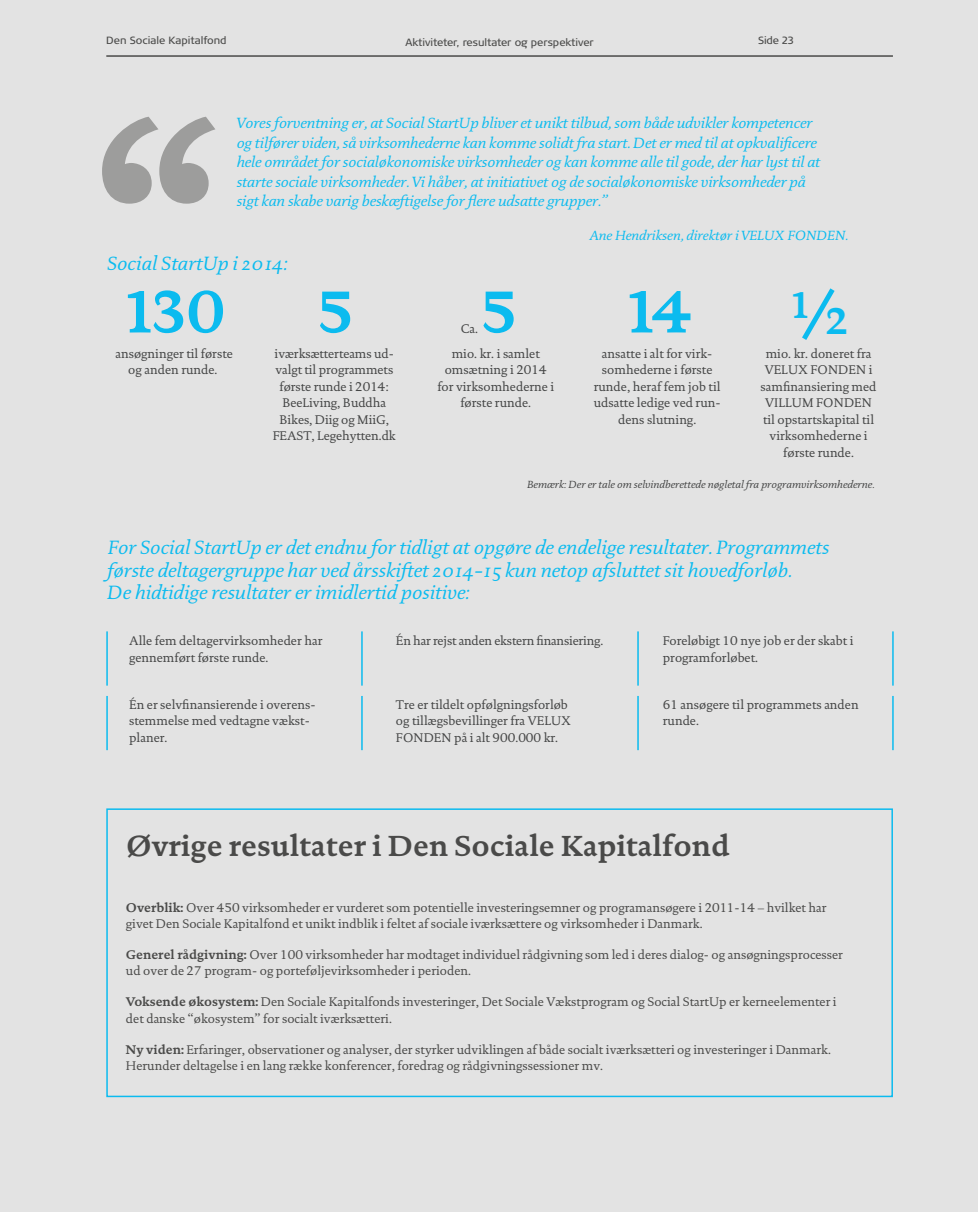
<style>
.page{position:relative;width:978px;height:1212px;background:#e3e3e3}
.page>*{position:absolute;margin:0;border:0;box-sizing:border-box;transform-origin:0 0}
.t1{font:700 60px "DTL Documenta T";color:#0bbbef}
.t2{font:700 37.35px "DTL Documenta T";color:#0bbbef}
.t3{font:29.4px "DTL Documenta SP Bold";color:#4a4a49}
.t4{font:italic 19.5px/22.5px "DTL Documenta SP Regular";color:#0bbbef}
.t5{font:italic 15px/19.5px "DTL Documenta SP Regular";letter-spacing:-.005em;color:#0bbbef}
.t6{font:italic 13.5px "DTL Documenta SP Regular";color:#0bbbef}
.t7{font:12.75px/16.5px "DTL Documenta";color:#444545;text-align:center}
.t8{font:12.75px/16.5px "DTL Documenta";color:#4a4a49}
.t9{font:italic 10.5px "DTL Documenta SP Regular";color:#444545}
.t10{font:10.5px "TRYG";letter-spacing:-.005em;color:#4a4a49}
.t11{font:10.5px "TRYG";color:#000}
.t12{font:10.5px "TRYG Column";letter-spacing:-.02em;color:#4a4a49}
.s1{font-size:54px}
.s2{font-family:"DTL Documenta SP Bold"}
</style>
<div class="page">
<svg style="left:102px;top:117px;width:113px;height:87px"></svg>
<hr style="left:106px;top:631px;width:2px;height:55px;background:#0bbbef">
<hr style="left:361px;top:631px;width:2px;height:55px;background:#0bbbef">
<hr style="left:637px;top:631px;width:2px;height:55px;background:#0bbbef">
<hr style="left:892px;top:631px;width:2px;height:55px;background:#0bbbef">
<hr style="left:106px;top:696px;width:2px;height:54px;background:#0bbbef">
<hr style="left:361px;top:696px;width:2px;height:54px;background:#0bbbef">
<hr style="left:637px;top:696px;width:2px;height:54px;background:#0bbbef">
<hr style="left:892px;top:696px;width:2px;height:54px;background:#0bbbef">
<hr style="left:106px;top:55px;width:787px;height:2px;background:#4a4a49">
<div style="left:106px;top:808px;width:787px;height:289px;border:2px solid #0bbbef"></div>
<p class="t10" style="left:106px;top:34px;width:122px">Den Sociale Kapitalfond</p>
<p class="t12" style="left:758px;top:34px;width:38px">Side 23</p>
<p class="t11" style="left:106px;top:37px;width:122px">Den Sociale Kapitalfond</p>
<p class="t11" style="left:426px;top:37px;width:149px">Aktivitet r og r sultater 2014</p>
<p class="t10" style="left:405px;top:37px;width:190px">Aktiviteter, resultater og perspektiver</p>
<p class="t5" style="left:237px;top:113px;width:585px">Vores forventning er, at Social StartUp bliver et unikt tilbud, som både udvikler kompetencer og tilfører viden, så virksomhederne kan komme solidt fra start. Det er med til at opkvalificere hele området for socialøkonomiske virksomheder og kan komme alle til gode, der har lyst til at starte sociale virksomheder. Vi håber, at initiativet og de socialøkonomiske virksomheder på sigt kan skabe varig beskæftigelse for flere udsatte grupper.”</p>
<p class="t6" style="left:589px;top:227px;width:260px">Ane Hendriksen, direktør i VELUX FONDEN.</p>
<h3 class="t4" style="left:107px;top:252px;width:182px">Social StartUp i 2014:</h3>
<h1 class="t1" style="left:120px;top:276px;width:108px">130</h1>
<p class="t7" style="left:115px;top:345px;width:119px">ansøgninger til første og anden runde.</p>
<h1 class="t1" style="left:314px;top:276px;width:42px">5</h1>
<p class="t7" style="left:273px;top:345px;width:124px">iværksætterteams ud&shy;valgt til programmets første runde i 2014:<br>BeeLiving, Buddha<br>Bikes, Diig og MiiG,<br>FEAST, Legehytten.dk</p>
<h1 class="t1" style="left:478px;top:276px;width:42px">5</h1>
<p class="t7" style="left:437px;top:345px;width:118px">mio. kr. i samlet omsætning i 2014 for virksomhederne i første runde.</p>
<p class="t7" style="left:461px;top:320px;width:19px">Ca.</p>
<h1 class="t1" style="left:621px;top:276px;width:73px">14</h1>
<p class="t7" style="left:594px;top:345px;width:128px">ansatte i alt for virk&shy;somhederne i første runde, heraf fem job til udsatte ledige ved run&shy;dens slutning.</p>
<h2 class="t2" style="left:788px;top:291px;width:62px">1<span class="s1">/</span>2</h2>
<p class="t7" style="left:761px;top:345px;width:117px">mio. kr. doneret fra<br>VELUX FONDEN i samfinansiering med<br>VILLUM FONDEN til opstartskapital til virksomhederne i første runde.</p>
<p class="t9" style="left:527px;top:478px;width:349px">Bemærk: Der er tale om selvindberettede nøgletal fra programvirksomhederne.</p>
<h3 class="t4" style="left:107px;top:536px;width:724px">For Social StartUp er det endnu for tidligt at opgøre de endelige resultater. Programmets første deltagergruppe har ved årsskiftet 2014-15 kun netop afsluttet sit hovedforløb.<br>De hidtidige resultater er imidlertid positive:</h3>
<p class="t7" style="left:129px;top:633px;width:195px;text-align:left">Alle fem deltagervirksomheder har gennemført første runde.</p>
<p class="t7" style="left:396px;top:633px;width:209px">Én har rejst anden ekstern finansiering.</p>
<p class="t7" style="left:663px;top:633px;width:192px;text-align:left">Foreløbigt 10 nye job er der skabt i programforløbet.</p>
<p class="t7" style="left:129px;top:696px;width:188px;text-align:left">Én er selvfinansierende i overens&shy;stemmelse med vedtagne vækst&shy;planer.</p>
<p class="t7" style="left:396px;top:696px;width:177px;text-align:left">Tre er tildelt opfølgningsforløb og tillægsbevillinger fra VELUX<br>FONDEN på i alt 900.000 kr.</p>
<p class="t7" style="left:663px;top:696px;width:197px;text-align:left">61 ansøgere til programmets anden runde.</p>
<h3 class="t3" style="left:126px;top:828px;width:605px">Øvrige resultater i Den Sociale Kapitalfond</h3>
<p class="t8" style="left:126px;top:899px;width:702px"><span class="s2">Overblik:</span> Over 450 virksomheder er vurderet som potentielle investeringsemner og programansøgere i 2011-14 – hvilket har givet Den Sociale Kapitalfond et unikt indblik i feltet af sociale iværksættere og virksomheder i Danmark.</p>
<p class="t8" style="left:126px;top:946px;width:719px"><span class="s2">Generel rådgivning:</span> Over 100 virksomheder har modtaget individuel rådgivning som led i deres dialog- og ansøgningsprocesser ud over de 27 program- og porteføljevirksomheder i perioden.</p>
<p class="t8" style="left:126px;top:993px;width:712px"><span class="s2">Voksende økosystem:</span> Den Sociale Kapitalfonds investeringer, Det Sociale Vækstprogram og Social StartUp er kerneelementer i det danske “økosystem” for socialt iværksætteri.</p>
<p class="t8" style="left:126px;top:1041px;width:706px"><span class="s2">Ny viden:</span> Erfaringer, observationer og analyser, der styrker udviklingen af både socialt iværksætteri og investeringer i Danmark.<br>Herunder deltagelse i en lang række konferencer, foredrag og rådgivningssessioner mv.</p>
</div>
